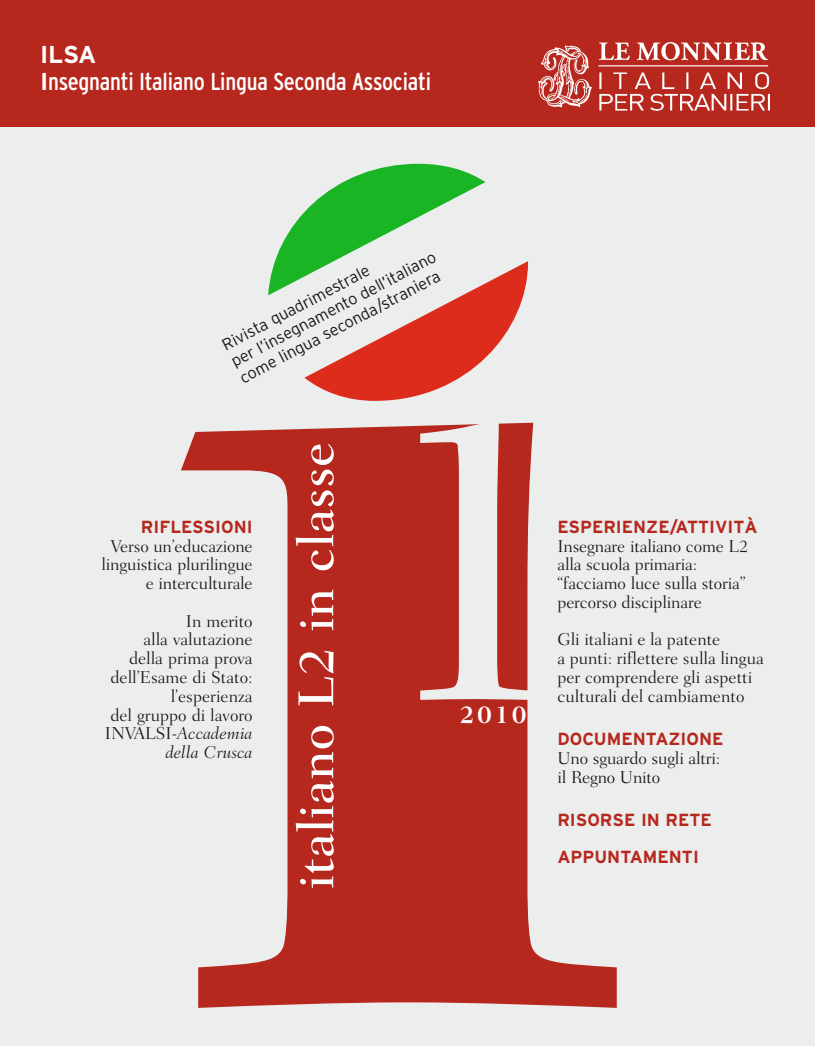
<style>
.page{position:relative;width:815px;height:1046px;background:#fff}
.page>*{position:absolute;margin:0;border:0;box-sizing:border-box;transform-origin:0 0}
.t1{font:500 425px "Fairfield LH";color:#eceded}
.t2{font:500 51.25px "Fairfield LH";color:#fff}
.t3{font:700 25px "Fairfield LH";color:#fff}
.t4{font:condensed 24.38px/27.5px "Interstate";letter-spacing:-.01em;color:#fff}
.t5{font:300 17.5px/18.8px "Fairfield LH";color:#151616}
.t6{font:700 17.5px/37.5px "Interstate";color:#b6281e}
.t7{font:300 16.25px/18.9px "Interstate";color:#151616}
.s1{font-weight:700;font-stretch:normal}
.s2{font-style:italic}
</style>
<div class="page">
<div style="left:0;top:0;width:815px;height:1045px;background:#eceded"></div>
<div style="left:0;top:0;width:815px;height:127px;background:#b6281e"></div>
<svg style="left:268px;top:164px;width:260px;height:237px"></svg>
<svg style="left:181px;top:422px;width:436px;height:585px;fill:#b6281e"></svg>
<img style="left:539px;top:43px;width:231px;height:68px">
<h3 class="t4" style="left:40px;top:40px;width:392px"><span class="s1">ILSA<br>I</span>nsegnanti Italiano Lingua Seconda Associati</h3>
<p class="t7" style="left:219px;top:337px;width:231px;rotate:-28deg">Rivista quadrimestrale<br>per l’insegnamento dell’italiano come lingua seconda/straniera</p>
<p class="t6" style="left:141px;top:508px;width:113px">RIFLESSIONI</p>
<p class="t5" style="left:102px;top:536px;width:153px;text-align:right">Verso un’educazione linguistica plurilingue e interculturale</p>
<p class="t5" style="left:105px;top:611px;width:149px;text-align:right">In merito<br>alla valutazione<br>della prima prova dell’Esame di Stato: l’esperienza<br>del gruppo di lavoro invalsi -<span class="s2">Accademia della Crusca</span></p>
<h2 class="t2" style="left:287px;top:889px;width:448px;rotate:-90deg">italiano L2 in classe</h2>
<h1 class="t1" style="left:356px;top:313px;width:238px">1</h1>
<h3 class="t3" style="left:460px;top:700px;width:68px">2010</h3>
<p class="t6" style="left:557px;top:507px;width:202px">ESPERIENZE/ATTIVITÀ</p>
<p class="t5" style="left:557px;top:536px;width:192px">Insegnare italiano come L2 alla scuola primaria: “facciamo luce sulla storia” percorso disciplinare</p>
<p class="t5" style="left:557px;top:630px;width:208px">Gli italiani e la patente<br>a punti: riflettere sulla lingua per comprendere gli aspetti culturali del cambiamento</p>
<p class="t6" style="left:557px;top:720px;width:135px">DOCUMENTAZIONE</p>
<p class="t5" style="left:557px;top:749px;width:164px">Uno sguardo sugli altri: il Regno Unito</p>
<p class="t6" style="left:557px;top:800px;width:5px">RISORSE</p>
<p class="t6" style="left:557px;top:800px;width:153px;text-indent:84px">IN RETE<br>APPUNTAMENTI</p>
</div>
